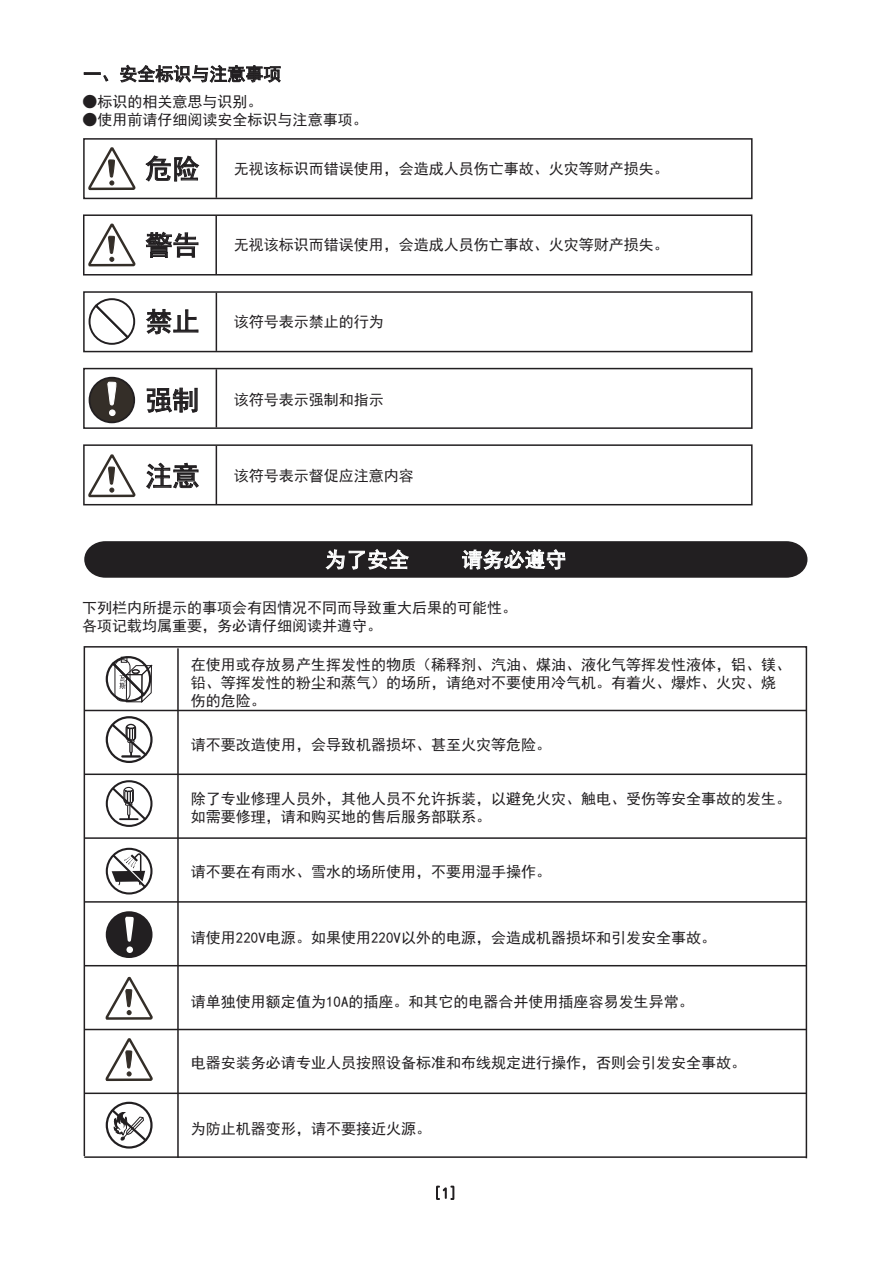
<style>
.page{position:relative;width:893px;height:1262px;background:#fff}
.page>*{position:absolute;margin:0;border:0;box-sizing:border-box;transform-origin:0 0}
.t1{font:27px "Sim Hei";color:#221f21}
.t2{font:21px "Sim Sun";color:#fff}
.t3{font:21px "Sim Hei";color:#fff}
.t4{font:18px "Sim Hei";color:#221f21}
.t5{font:15px/18px "Sim Hei";color:#221f21}
</style>
<div class="page">
<svg style="left:436px;top:1185px;width:18px;height:15px"></svg>
<svg style="left:84px;top:72px;width:24px;height:10px"></svg>
<svg style="left:120px;top:65px;width:161px;height:18px"></svg>
<svg style="left:88px;top:298px;width:48px;height:47px"></svg>
<div style="left:89px;top:378px;width:45px;height:44px;background:#342e28;border-radius:50%"></div>
<div style="left:89px;top:377px;width:46px;height:46px;border:2px solid #221f21;border-radius:50%"></div>
<svg style="left:108px;top:382px;width:9px;height:33px"></svg>
<div style="left:109px;top:409px;width:7px;height:7px;border:1px solid #fff;border-radius:50%"></div>
<svg style="left:88px;top:454px;width:48px;height:44px"></svg>
<svg style="left:146px;top:387px;width:52px;height:26px"></svg>
<svg style="left:146px;top:462px;width:53px;height:27px"></svg>
<svg style="left:146px;top:308px;width:53px;height:27px"></svg>
<svg style="left:145px;top:155px;width:55px;height:27px"></svg>
<svg style="left:88px;top:147px;width:48px;height:44px"></svg>
<svg style="left:84px;top:541px;width:723px;height:37px;background:#333032"></svg>
<div style="left:83px;top:138px;width:669px;height:61px;border:2px solid #221f21"></div>
<hr style="left:215px;top:140px;width:2px;height:58px;background:#221f21">
<svg style="left:145px;top:231px;width:54px;height:27px"></svg>
<svg style="left:88px;top:223px;width:48px;height:44px"></svg>
<div style="left:83px;top:214px;width:669px;height:61px;border:2px solid #221f21"></div>
<hr style="left:215px;top:216px;width:2px;height:58px;background:#221f21">
<div style="left:83px;top:291px;width:669px;height:61px;border:2px solid #221f21"></div>
<hr style="left:215px;top:293px;width:2px;height:58px;background:#221f21">
<div style="left:83px;top:368px;width:669px;height:61px;border:2px solid #221f21"></div>
<hr style="left:215px;top:369px;width:2px;height:58px;background:#221f21">
<div style="left:83px;top:444px;width:669px;height:61px;border:2px solid #221f21"></div>
<hr style="left:215px;top:446px;width:2px;height:58px;background:#221f21">
<svg style="left:83px;top:646px;width:724px;height:513px"></svg>
<hr style="left:84px;top:965px;width:722px;height:1px;background:#221f21">
<hr style="left:84px;top:901px;width:722px;height:1px;background:#221f21">
<hr style="left:84px;top:837px;width:722px;height:2px;background:#221f21">
<hr style="left:84px;top:773px;width:722px;height:2px;background:#221f21">
<hr style="left:84px;top:709px;width:722px;height:2px;background:#221f21">
<hr style="left:84px;top:1028px;width:722px;height:2px;background:#221f21">
<hr style="left:84px;top:1092px;width:722px;height:2px;background:#221f21">
<hr style="left:84px;top:1156px;width:722px;height:1px;background:#221f21">
<hr style="left:177px;top:648px;width:2px;height:509px;background:#221f21">
<div style="left:106px;top:1101px;width:47px;height:47px;border:2px solid #221f21;border-radius:50%"></div>
<svg style="left:110px;top:1107px;width:39px;height:36px"></svg>
<div style="left:107px;top:912px;width:44px;height:45px;background:#221f21;border-radius:50%"></div>
<div style="left:106px;top:911px;width:46px;height:47px;border:2px solid #221f21;border-radius:50%"></div>
<svg style="left:125px;top:916px;width:9px;height:26px"></svg>
<div style="left:126px;top:946px;width:7px;height:7px;background:#fff;border-radius:50%"></div>
<p class="t4" style="left:83px;top:65px;width:199px">一、安全标识与注意事项</p>
<p class="t5" style="left:82px;top:92px;width:181px">●标识的相关意思与识别。</p>
<p class="t5" style="left:82px;top:110px;width:286px">●使用前请仔细阅读安全标识与注意事项。</p>
<h1 class="t1" style="left:145px;top:155px;width:55px">危险</h1>
<p class="t5" style="left:234px;top:160px;width:436px">无视该标识而错误使用，会造成人员伤亡事故、火灾等财产损失。</p>
<h1 class="t1" style="left:145px;top:231px;width:56px">警告</h1>
<p class="t5" style="left:234px;top:236px;width:436px">无视该标识而错误使用，会造成人员伤亡事故、火灾等财产损失。</p>
<h1 class="t1" style="left:145px;top:308px;width:55px">禁止</h1>
<p class="t5" style="left:234px;top:312px;width:151px">该符号表示禁止的行为</p>
<h1 class="t1" style="left:145px;top:386px;width:55px">强制</h1>
<p class="t5" style="left:234px;top:391px;width:151px">该符号表示强制和指示</p>
<h1 class="t1" style="left:145px;top:462px;width:55px">注意</h1>
<p class="t5" style="left:234px;top:467px;width:181px">该符号表示督促应注意内容</p>
<h2 class="t3" style="left:325px;top:549px;width:85px">为了安全</h2>
<h2 class="t3" style="left:461px;top:549px;width:106px">请务必遵守</h2>
<h2 class="t2" style="left:341px;top:555px;width:211px">为了安全◇请务必遵守</h2>
<p class="t5" style="left:82px;top:598px;width:436px">下列栏内所提示的事项会有因情况不同而导致重大后果的可能性。各项记载均属重要，务必请仔细阅读并遵守。</p>
<p class="t5" style="left:191px;top:656px;width:602px">在使用或存放易产生挥发性的物质（稀释剂、汽油、煤油、液化气等挥发性液体，铝、镁、铅、等挥发性的粉尘和蒸气）的场所，请绝对不要使用冷气机。有着火、爆炸、火灾、烧伤的危险。</p>
<p class="t5" style="left:191px;top:736px;width:362px">请不要改造使用，会导致机器损坏、甚至火灾等危险。</p>
<p class="t5" style="left:191px;top:790px;width:602px">除了专业修理人员外，其他人员不允许拆装，以避免火灾、触电、受伤等安全事故的发生。如需要修理，请和购买地的售后服务部联系。</p>
<p class="t5" style="left:191px;top:862px;width:362px">请不要在有雨水、雪水的场所使用，不要用湿手操作。</p>
<p class="t5" style="left:191px;top:928px;width:526px">请使用220V电源。如果使用220V以外的电源，会造成机器损坏和引发安全事故。</p>
<p class="t5" style="left:191px;top:992px;width:504px">请单独使用额定值为10A的插座。和其它的电器合并使用插座容易发生异常。</p>
<p class="t5" style="left:191px;top:1053px;width:556px">电器安装务必请专业人员按照设备标准和布线规定进行操作，否则会引发安全事故。</p>
<p class="t5" style="left:191px;top:1119px;width:242px">为防止机器变形，请不要接近火源。</p>
</div>
